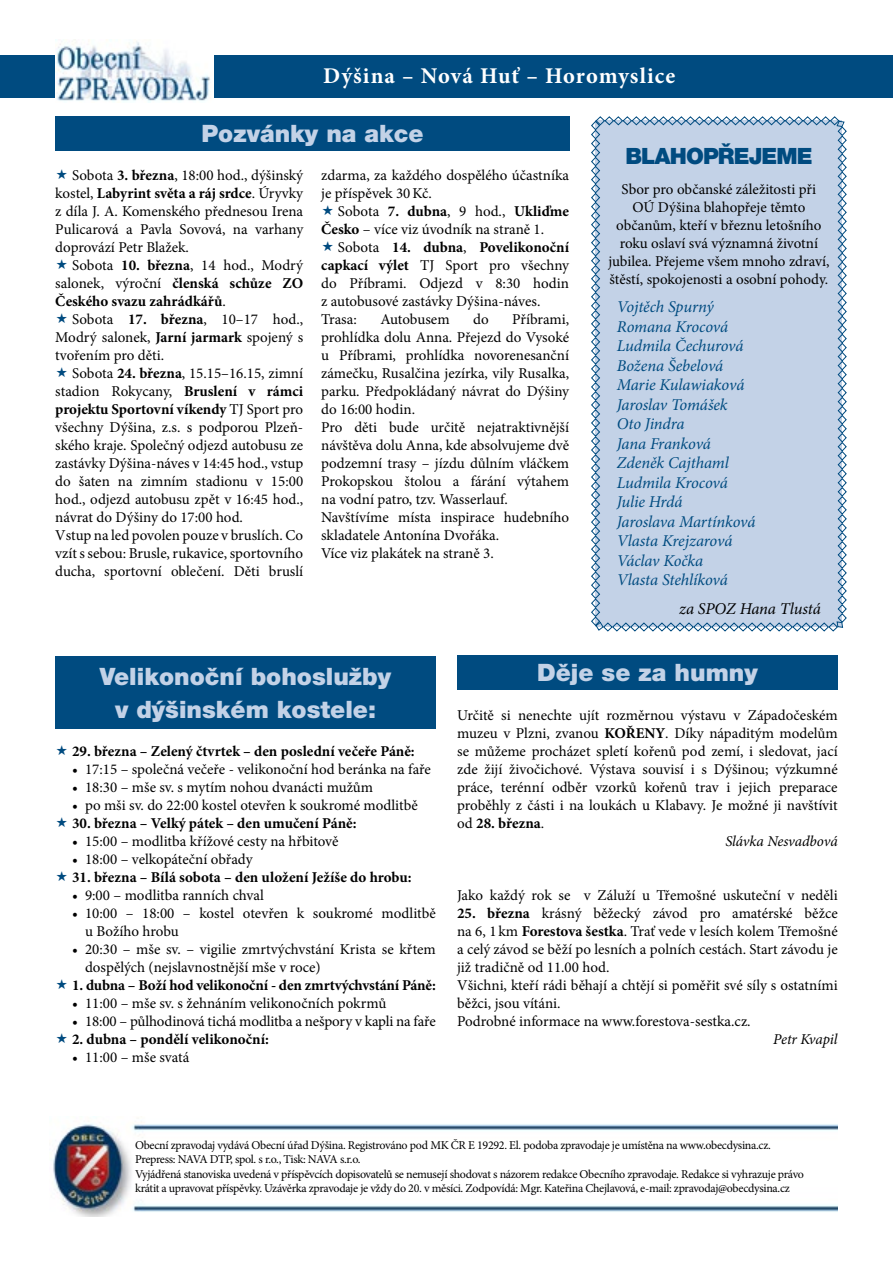
<style>
.page{position:relative;width:893px;height:1263px;background:#fff}
.page>*{position:absolute;margin:0;border:0;box-sizing:border-box;transform-origin:0 0}
.t1{font:900 24px/32.4px "Helvetica Neue CE";color:#c3d2e7;text-align:center}
.t2{font:700 22.5px "Minion Pro";letter-spacing:.045em;color:#fff}
.t3{font:900 22.5px "Helvetica Neue CE";color:#004b80}
.t4{font:italic 16.5px/19.5px "Minion Pro";letter-spacing:-.01em;color:#004b80}
.t5{font:italic 16.5px "Minion Pro";letter-spacing:-.01em;color:#000}
.t6{font:15px/18px "Minion Pro";color:#000}
.t7{font:700 15px/18px "Minion Pro";letter-spacing:-.005em;color:#000;text-align:justify}
.t8{font:italic 15px "Minion Pro";letter-spacing:-.005em;color:#000}
.t9{font:12px/14.4px "Minion Pro";letter-spacing:-.025em;color:#000}
.s1{font-weight:700}
.s2{font-weight:400}
</style>
<div class="page">
<div style="left:0;top:55px;width:893px;height:43px;background:#004b80"></div>
<img style="left:55px;top:40px;width:158px;height:62px">
<img style="left:53px;top:1122px;width:784px;height:95px">
<div style="left:55px;top:117px;width:515px;height:34px;background:#004b80"></div>
<svg style="left:591px;top:116px;width:256px;height:516px;background:#becee4"></svg>
<div style="left:457px;top:656px;width:381px;height:34px;background:#004b80"></div>
<div style="left:55px;top:656px;width:381px;height:72px;background:#004b80"></div>
<h2 class="t2" style="left:323px;top:60px;width:354px">Dýšina – Nová Huť – Horomyslice</h2>
<h1 class="t1" style="left:201px;top:117px;width:224px">Pozvánky na akce</h1>
<p class="t6" style="left:55px;top:166px;width:249px;text-align:justify;text-indent:17px">Sobota <span class="s1">3. března</span>, 18:00 hod., dýšinský kostel, <span class="s1">Labyrint světa a ráj srdce</span>. Úryvky z díla J. A. Komenského přednesou Irena Pulicarová a Pavla Sovová, na varhany doprovází Petr Blažek.</p>
<p class="t7" style="left:55px;top:256px;width:249px;text-indent:17px"><span class="s2">Sobota</span> 10. března<span class="s2">, 14 hod., Modrý salonek, výroční</span> členská schůze ZO Českého svazu zahrádkářů<span class="s2">.</span></p>
<p class="t6" style="left:55px;top:310px;width:249px;text-align:justify;text-indent:17px">Sobota <span class="s1">17. března</span>, 10–17 hod., Modrý salonek, <span class="s1">Jarní jarmark</span> spojený s tvořením pro děti.</p>
<p class="t6" style="left:55px;top:364px;width:249px;text-indent:17px">Sobota <span class="s1">24. března</span>, 15.15–16.15, zimní stadion Rokycany, <span class="s1">Bruslení v rámci projektu Sportovní víkendy</span> TJ Sport pro všechny Dýšina, z.s. s podporou Plzeň&shy;ského kraje. Společný odjezd autobusu ze zastávky Dýšina-náves v 14:45 hod., vstup do šaten na zimním stadionu v 15:00 hod., odjezd autobusu zpět v 16:45 hod., návrat do Dýšiny do 17:00 hod.<br>Vstup na led povolen pouze v bruslích. Co vzít s sebou: Brusle, rukavice, sportovního ducha, sportovní oblečení. Děti bruslí</p>
<p class="t6" style="left:321px;top:166px;width:249px">zdarma, za každého dospělého účastníka je příspěvek 30Kč.</p>
<p class="t6" style="left:321px;top:202px;width:249px;text-indent:17px">Sobota <span class="s1">7. dubna</span>, 9 hod., <span class="s1">Ukliďme<br>Česko</span> – více viz úvodník na straně 1.</p>
<p class="t6" style="left:321px;top:238px;width:249px;text-indent:17px">Sobota <span class="s1">14. dubna</span>, <span class="s1">Povelikonoční capkací výlet</span> TJ Sport pro všechny do Příbrami. Odjezd v 8:30 hodin z autobusové zastávky Dýšina-náves.<br>Trasa:</p>
<p class="t6" style="left:321px;top:310px;width:249px;text-indent:191px">Příbrami, prohlídka dolu Anna. Přejezd do Vysoké u Příbrami, prohlídka novorenesanční zámečku, Rusalčina jezírka, vily Rusalka, parku. Předpokládaný návrat do Dýšiny do 16:00 hodin.<br>Pro děti bude určitě nejatraktivnější návštěva dolu Anna, kde absolvujeme dvě podzemní trasy – jízdu důlním vláčkem Prokopskou štolou a fárání výtahem na vodní patro, tzv. Wasserlauf.<br>Navštívíme místa inspirace hudebního skladatele Antonína Dvořáka.<br>Více viz plakátek na straně 3.</p>
<p class="t6" style="left:380px;top:310px;width:71px">Autobusem</p>
<p class="t6" style="left:473px;top:310px;width:17px">do</p>
<h2 class="t3" style="left:625px;top:142px;width:189px">Blahopřejeme</h2>
<p class="t6" style="left:608px;top:180px;width:223px;text-align:center">Sbor pro občanské záležitosti při<br>OÚ Dýšina blahopřeje těmto občanům, kteří v březnu letošního roku oslaví svá významná životní jubilea. Přejeme všem mnoho zdraví, štěstí, spokojenosti a osobní pohody.</p>
<p class="t4" style="left:617px;top:297px;width:140px">Vojtěch Spurný<br>Romana Krocová<br>Ludmila Čechurová<br>Božena Šebelová<br>Marie Kulawiaková<br>Jaroslav Tomášek<br>Oto Jindra<br>Jana Franková<br>Zdeněk Cajthaml<br>Ludmila Krocová<br>Julie Hrdá<br>Jaroslava Martínková<br>Vlasta Krejzarová<br>Václav Kočka<br>Vlasta Stehlíková</p>
<p class="t5" style="left:679px;top:597px;width:143px">za SPOZ Hana Tlustá</p>
<h1 class="t1" style="left:100px;top:661px;width:293px">Velikonoční bohoslužby v dýšinském kostele:</h1>
<p class="t7" style="left:72px;top:742px;width:344px">29. března – Zelený čtvrtek – den poslední večeře Páně:</p>
<p class="t6" style="left:72px;top:760px;width:360px">• 17:15 – společná večeře - velikonoční hod beránka na faře</p>
<p class="t6" style="left:72px;top:778px;width:302px">• 18:30 – mše sv. s mytím nohou dvanácti mužům</p>
<p class="t6" style="left:72px;top:796px;width:347px">• po mši sv. do 22:00 kostel otevřen k soukromé modlitbě</p>
<p class="t7" style="left:72px;top:814px;width:286px">30. března – Velký pátek – den umučení Páně:</p>
<p class="t6" style="left:72px;top:832px;width:268px">• 15:00 – modlitba křížové cesty na hřbitově</p>
<p class="t6" style="left:72px;top:850px;width:182px">• 18:00 – velkopáteční obřady</p>
<p class="t7" style="left:72px;top:868px;width:341px">31. března – Bílá sobota – den uložení Ježíše do hrobu:</p>
<p class="t6" style="left:72px;top:886px;width:193px">• 9:00 – modlitba ranních chval</p>
<p class="t6" style="left:85px;top:904px;width:352px;text-indent:-13px">• 10:00 – 18:00 – kostel otevřen k soukromé modlitbě u Božího hrobu</p>
<p class="t6" style="left:85px;top:940px;width:352px;text-indent:-13px">• 20:30 – mše sv. – vigilie zmrtvýchvstání Krista se křtem dospělých (nejslavnostnější mše v roce)</p>
<p class="t7" style="left:72px;top:976px;width:365px">1. dubna – Boží hod velikonoční - den zmrtvýchvstání Páně:</p>
<p class="t6" style="left:72px;top:994px;width:316px">• 11:00 – mše sv. s žehnáním velikonočních pokrmů</p>
<p class="t6" style="left:72px;top:1012px;width:365px">• 18:00 – půlhodinová tichá modlitba a nešpory v kapli na faře</p>
<p class="t7" style="left:72px;top:1030px;width:198px">2. dubna – pondělí velikonoční:</p>
<p class="t6" style="left:72px;top:1048px;width:119px">• 11:00 – mše svatá</p>
<h1 class="t1" style="left:537px;top:656px;width:222px">Děje se za humny</h1>
<p class="t6" style="left:457px;top:706px;width:382px">Určitě si nenechte ujít rozměrnou výstavu v Západočeském muzeu v Plzni, zvanou <span class="s1">KOŘENY</span></p>
<p class="t6" style="left:665px;top:724px;width:174px">. Díky nápaditým modelům</p>
<p class="t6" style="left:457px;top:742px;width:382px">se můžeme procházet spletí kořenů pod zemí, i sledovat, jací</p>
<p class="t6" style="left:457px;top:760px;width:382px">zde žijí živočichové. Výstava souvisí i s Dýšinou; výzkumné</p>
<p class="t6" style="left:457px;top:778px;width:382px">práce, terénní odběr vzorků kořenů trav i jejich preparace</p>
<p class="t6" style="left:457px;top:796px;width:382px">proběhly z části i na loukách u Klabavy. Je možné ji navštívit</p>
<p class="t7" style="left:457px;top:814px;width:89px"><span class="s2">od</span> 28. března<span class="s2">.</span></p>
<p class="t8" style="left:725px;top:831px;width:114px">Slávka Nesvadbová</p>
<p class="t6" style="left:457px;top:886px;width:382px">Jako každý rok se v Záluží u Třemošné uskuteční v neděli</p>
<p class="t6" style="left:457px;top:904px;width:382px"><span class="s1">25. března</span> krásný běžecký závod pro amatérské běžce na 6, 1 km <span class="s1">Forestova šestka</span>. Trať vede v lesích kolem Třemošné a celý závod se běží po lesních a polních cestách. Start závodu je již tradičně od 11.00 hod.<br>Všichni, kteří rádi běhají a chtějí si poměřit své síly s ostatními běžci, jsou vítáni.<br>Podrobné informace na www.forestova-sestka.cz.</p>
<p class="t8" style="left:773px;top:1029px;width:66px">Petr Kvapil</p>
<p class="t9" style="left:135px;top:1138px;width:670px">Obecní zpravodaj vydává Obecní úřad Dýšina. Registrováno pod MK ČR E 19292. El. podoba zpravodaje je umístěna na www.obecdysina.cz.<br>Prepress: NAVA DTP, spol. s r.o., Tisk: NAVA s.r.o.<br>Vyjádřená stanoviska uvedená v příspěvcích dopisovatelů se nemusejí shodovat s názorem redakce Obecního zpravodaje. Redakce si vyhrazuje právo krátit a upravovat příspěvky. Uzávěrka zpravodaje je vždy do 20. v měsíci. Zodpovídá: Mgr. Kateřina Chejlavová, e-mail: zpravodaj@obecdysina.cz</p>
</div>
